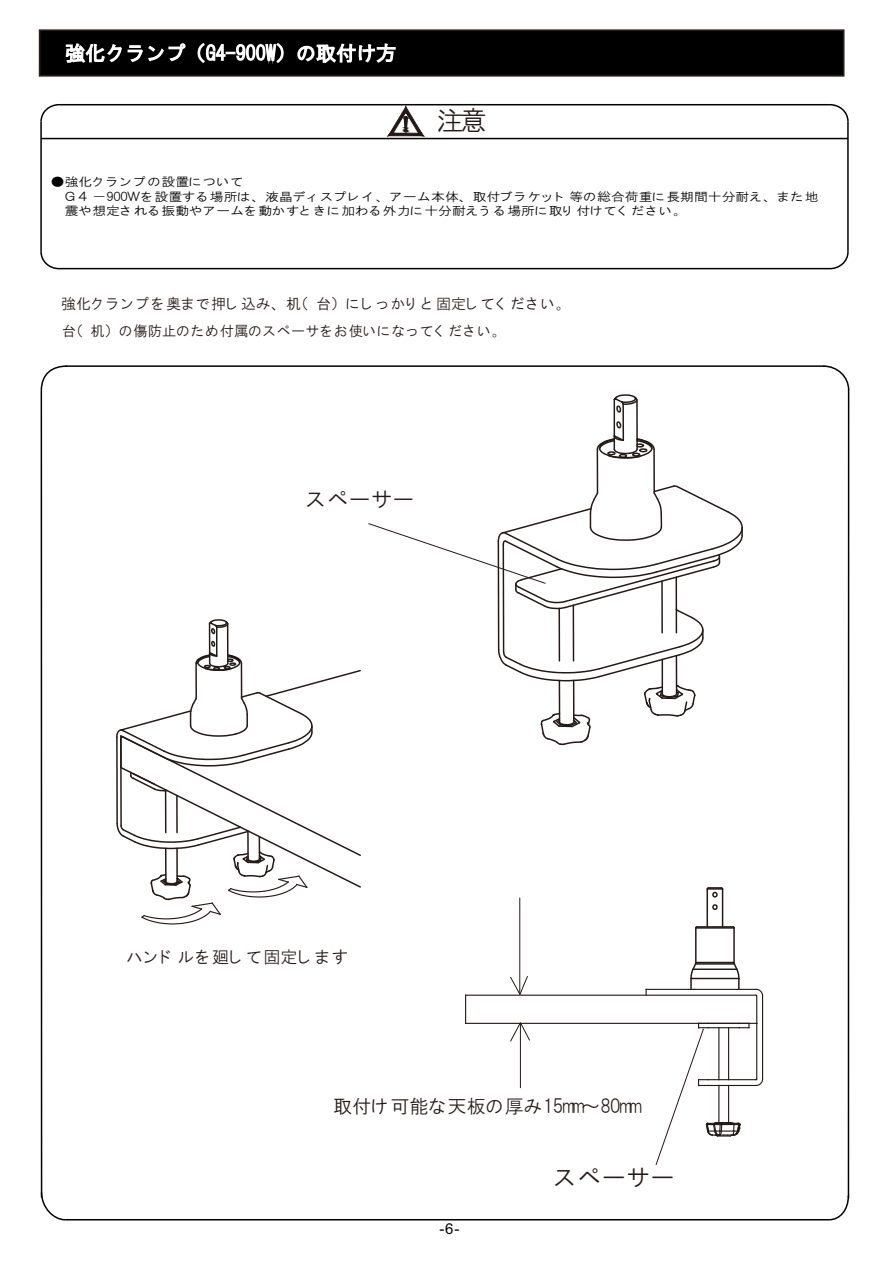
<style>
.page{position:relative;width:893px;height:1263px;background:#fff}
.page>*{position:absolute;margin:0;border:0;box-sizing:border-box;transform-origin:0 0}
.t1{font:27px "HGP Gothic M";color:#231916}
.t2{font:24.3px "HGP Gothic M";letter-spacing:.055em;color:#231916}
.t3{font:21.75px "HGP Gothic M";letter-spacing:.055em;color:#231916}
.t4{font:20.1px "HG Gothic M";color:#fff}
.t5{font:19.05px "HGP Gothic M";color:#231916}
.t6{font:17.1px "HGP Gothic M";letter-spacing:.135em;color:#231916}
.t7{font:15px "HGP Gothic M";letter-spacing:.155em;color:#231916}
.t8{font:15px "Arial";color:#000}
.t9{font:14.4px "HGP Gothic M";letter-spacing:.1em;color:#231916}
.t10{font:12px/14.2px "HGP Gothic M";letter-spacing:.055em;color:#000;scale:1.15 1}
</style>
<div class="page">
<div style="left:40px;top:30px;width:804px;height:46px;background:#000"></div>
<div style="left:39px;top:29px;width:805px;height:48px;border:2px solid #2b221f"></div>
<hr style="left:762px;top:996px;width:1px;height:83px;background:#231916">
<hr style="left:646px;top:989px;width:49px;height:1px;background:#231916">
<hr style="left:695px;top:989px;width:61px;height:1px;background:#231916">
<hr style="left:708px;top:1085px;width:48px;height:1px;background:#231916">
<hr style="left:708px;top:1079px;width:48px;height:1px;background:#231916">
<hr style="left:756px;top:1023px;width:1px;height:56px;background:#231916">
<svg style="left:755px;top:1077px;width:9px;height:10px"></svg>
<svg style="left:465px;top:995px;width:1px;height:28px"></svg>
<svg style="left:755px;top:988px;width:9px;height:35px"></svg>
<hr style="left:466px;top:994px;width:289px;height:2px;background:#231916">
<hr style="left:466px;top:1023px;width:291px;height:1px;background:#231916">
<svg style="left:655px;top:1023px;width:94px;height:142px"></svg>
<hr style="left:519px;top:898px;width:1px;height:97px;background:#231916">
<svg style="left:509px;top:975px;width:19px;height:21px"></svg>
<hr style="left:520px;top:1023px;width:1px;height:65px;background:#231916">
<svg style="left:509px;top:1022px;width:22px;height:20px"></svg>
<hr style="left:41px;top:391px;width:1px;height:806px;background:#000">
<hr style="left:65px;top:1219px;width:764px;height:1px;background:#000">
<hr style="left:848px;top:389px;width:1px;height:809px;background:#000">
<hr style="left:66px;top:365px;width:758px;height:2px;background:#000">
<svg style="left:40px;top:365px;width:28px;height:27px"></svg>
<svg style="left:822px;top:365px;width:28px;height:26px"></svg>
<svg style="left:828px;top:1194px;width:22px;height:27px"></svg>
<svg style="left:40px;top:1191px;width:27px;height:30px"></svg>
<hr style="left:614px;top:400px;width:1px;height:36px;background:#231916">
<hr style="left:622px;top:404px;width:2px;height:36px;background:#231916">
<hr style="left:597px;top:449px;width:1px;height:44px;background:#231916">
<hr style="left:653px;top:449px;width:2px;height:44px;background:#231916">
<svg style="left:613px;top:394px;width:25px;height:20px"></svg>
<svg style="left:596px;top:420px;width:59px;height:39px"></svg>
<hr style="left:636px;top:400px;width:2px;height:49px;background:#231916">
<svg style="left:828px;top:252px;width:21px;height:18px"></svg>
<hr style="left:59px;top:268px;width:771px;height:1px;background:#000">
<svg style="left:40px;top:252px;width:21px;height:18px"></svg>
<hr style="left:40px;top:121px;width:2px;height:131px;background:#000">
<svg style="left:40px;top:104px;width:21px;height:19px"></svg>
<hr style="left:59px;top:104px;width:771px;height:1px;background:#000">
<svg style="left:828px;top:104px;width:21px;height:17px"></svg>
<hr style="left:847px;top:121px;width:2px;height:131px;background:#000">
<hr style="left:41px;top:138px;width:807px;height:1px;background:#000">
<svg style="left:384px;top:106px;width:47px;height:34px"></svg>
<hr style="left:696px;top:962px;width:38px;height:1px;background:#231916">
<hr style="left:695px;top:963px;width:39px;height:2px;background:#231916">
<hr style="left:693px;top:968px;width:44px;height:2px;background:#231916">
<hr style="left:691px;top:978px;width:48px;height:1px;background:#231916">
<hr style="left:695px;top:928px;width:2px;height:34px;background:#231916">
<hr style="left:733px;top:928px;width:2px;height:34px;background:#231916">
<svg style="left:732px;top:961px;width:8px;height:28px"></svg>
<svg style="left:689px;top:961px;width:8px;height:28px"></svg>
<svg style="left:116px;top:484px;width:627px;height:445px"></svg>
<h3 class="t4" style="left:65px;top:43px;width:333px">強化クランプ（G4-900W）の取付け方</h3>
<h1 class="t1" style="left:437px;top:107px;width:52px">注意</h1>
<p class="t10" style="left:65px;top:175px;width:657px;text-indent:-14px">●強化クランプの設置について<br>Ｇ４－900Ｗを設置する場所は、液晶ディスプレイ、アーム本体、取付ブラケット等の総合荷重に長期間十分耐え、また地震や想定される振動やアームを動かすときに加わる外力に十分耐えうる場所に取り付けてください。</p>
<p class="t7" style="left:61px;top:296px;width:506px">強化クランプを奥まで押し込み、机（台）にしっかりと固定してください。</p>
<p class="t9" style="left:62px;top:323px;width:441px">台（机）の傷防止のため付属のスペーサをお使いになってください。</p>
<h3 class="t3" style="left:306px;top:488px;width:109px">スペーサー</h3>
<h3 class="t6" style="left:127px;top:948px;width:223px">ハンドルを廻して固定します</h3>
<h3 class="t5" style="left:333px;top:1096px;width:311px">取付け可能な天板の厚み15mm～80mm</h3>
<p class="t8" style="left:439px;top:1223px;width:21px">-6-</p>
<h2 class="t2" style="left:554px;top:1165px;width:122px">スペーサー</h2>
</div>
